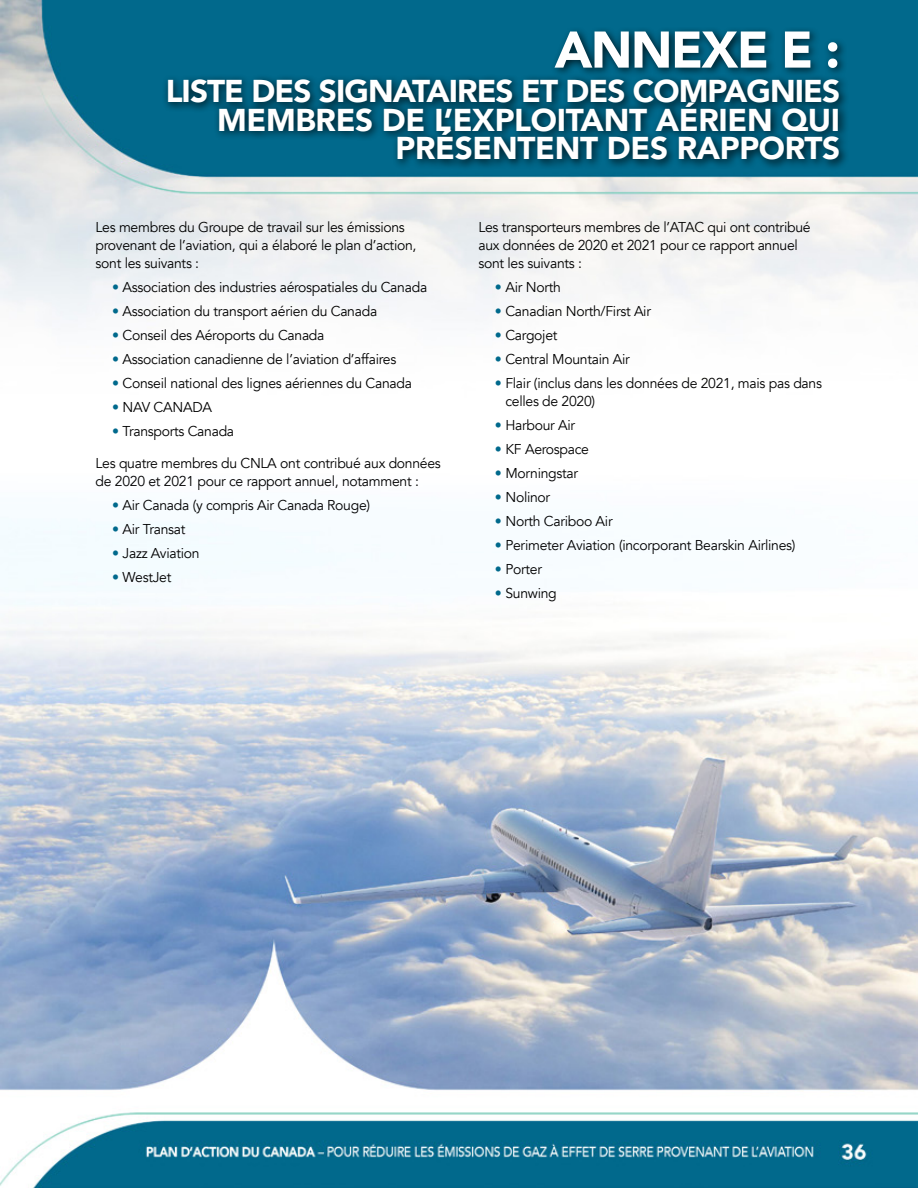
<style>
.page{position:relative;width:918px;height:1188px;background:#fff}
.page>*{position:absolute;margin:0;border:0;box-sizing:border-box;transform-origin:0 0}
.t1{font:900 51px "Avenir";letter-spacing:-.03em;color:#fff}
.t2{font:900 31.5px/28.5px "Avenir";letter-spacing:-.01em;color:#fff;text-align:right}
.Body{font:14.25px/18px "Avenir";letter-spacing:-.02em;color:#000}
.s1{color:#00698c}
</style>
<div class="page">
<img style="left:0;top:0;width:918px;height:1188px">
<div style="left:162px;top:27px;width:687px;height:143px;background:#000;opacity:.75"></div>
<h1 class="t1" style="left:555px;top:6px;width:287px">ANNEXE E :</h1>
<h1 class="t2" style="left:166px;top:76px;width:676px">LISTE DES SIGNATAIRES ET DES COMPAGNIES<br>MEMBRES DE L’EXPLOITANT AÉRIEN QUI<br>PRÉSENTENT DES RAPPORTS</h1>
<p class="Body" style="left:96px;top:219px;width:322px">Les membres du Groupe de travail sur les émissions provenant de l’aviation, qui a élaboré le plan d’action, sont les suivants :</p>
<p class="Body" style="left:112px;top:279px;width:317px"><span class="s1">•</span> Association des industries aérospatiales du Canada</p>
<p class="Body" style="left:112px;top:303px;width:267px"><span class="s1">•</span> Association du transport aérien du Canada</p>
<p class="Body" style="left:112px;top:327px;width:214px"><span class="s1">•</span> Conseil des Aéroports du Canada</p>
<p class="Body" style="left:112px;top:351px;width:286px"><span class="s1">•</span> Association canadienne de l’aviation d’affaires</p>
<p class="Body" style="left:112px;top:375px;width:302px"><span class="s1">•</span> Conseil national des lignes aériennes du Canada</p>
<p class="Body" style="left:112px;top:399px;width:101px"><span class="s1">•</span> NAV CANADA</p>
<p class="Body" style="left:112px;top:423px;width:124px"><span class="s1">•</span> Transports Canada</p>
<p class="Body" style="left:96px;top:454px;width:347px">Les quatre membres du CNLA ont contribué aux données de 2020 et 2021 pour ce rapport annuel, notamment :</p>
<p class="Body" style="left:112px;top:496px;width:260px"><span class="s1">•</span> Air Canada (y compris Air Canada Rouge)</p>
<p class="Body" style="left:112px;top:520px;width:75px"><span class="s1">•</span> Air Transat</p>
<p class="Body" style="left:112px;top:544px;width:89px"><span class="s1">•</span> Jazz Aviation</p>
<p class="Body" style="left:112px;top:568px;width:61px"><span class="s1">•</span> WestJet</p>
<p class="Body" style="left:478px;top:219px;width:334px">Les transporteurs membres de l’ATAC qui ont contribué aux données de 2020 et 2021 pour ce rapport annuel sont les suivants :</p>
<p class="Body" style="left:495px;top:279px;width:67px"><span class="s1">•</span> Air North</p>
<p class="Body" style="left:495px;top:303px;width:158px"><span class="s1">•</span> Canadian North/First Air</p>
<p class="Body" style="left:495px;top:327px;width:64px"><span class="s1">•</span> Cargojet</p>
<p class="Body" style="left:495px;top:351px;width:136px"><span class="s1">•</span> Central Mountain Air</p>
<p class="Body" style="left:505px;top:375px;width:318px;line-height:17.2px;text-indent:-10px"><span class="s1">•</span> Flair (inclus dans les données de 2021, mais pas dans celles de 2020)</p>
<p class="Body" style="left:495px;top:416px;width:82px"><span class="s1">•</span> Harbour Air</p>
<p class="Body" style="left:495px;top:440px;width:96px"><span class="s1">•</span> KF Aerospace</p>
<p class="Body" style="left:495px;top:464px;width:85px"><span class="s1">•</span> Morningstar</p>
<p class="Body" style="left:495px;top:488px;width:57px"><span class="s1">•</span> Nolinor</p>
<p class="Body" style="left:495px;top:512px;width:119px"><span class="s1">•</span> North Cariboo Air</p>
<p class="Body" style="left:495px;top:536px;width:302px"><span class="s1">•</span> Perimeter Aviation (incorporant Bearskin Airlines)</p>
<p class="Body" style="left:495px;top:560px;width:49px"><span class="s1">•</span> Porter</p>
<p class="Body" style="left:495px;top:584px;width:63px"><span class="s1">•</span> Sunwing</p>
</div>
